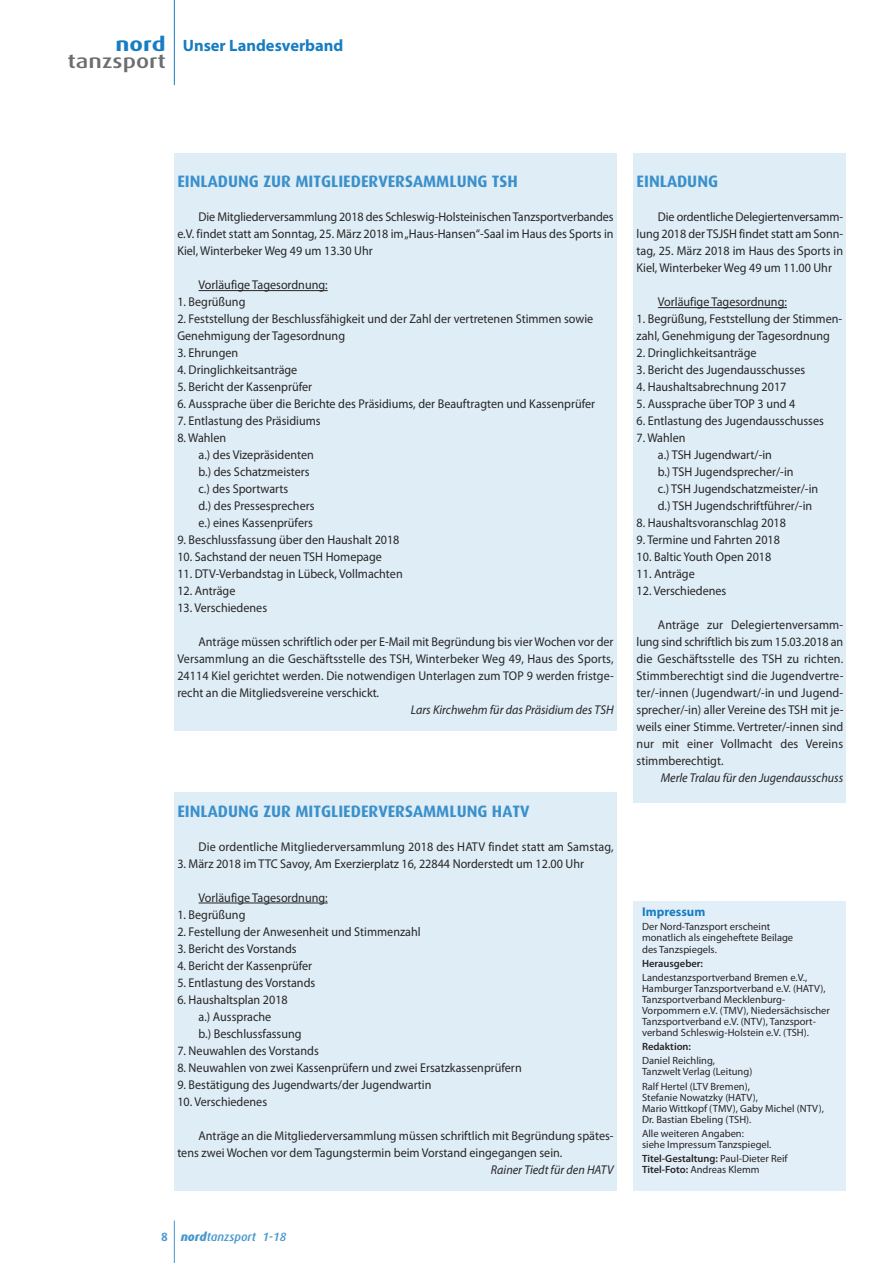
<style>
.page{position:relative;width:893px;height:1263px;background:#fff}
.page>*{position:absolute;margin:0;border:0;box-sizing:border-box;transform-origin:0 0}
.t1{font:500 19.5px "Dax";color:#6c6d70;scale:1.25 1}
.t2{font:700 19.5px "Dax";color:#177dc2;scale:1.25 1}
.t3{font:700 16.5px "Dax";color:#3a90cb}
.t4{font:700 16.5px "Myriad Pro";color:#177dc2}
.t5{font:12.75px/17px "Myriad Pro";color:#272526;scale:.95 1}
.t6{font:italic 12.75px "Myriad Pro";color:#272526;scale:.95 1}
.t7{font:700 12.75px "Myriad Pro";color:#177dc2}
.t8{font:italic 500 12px "Dax";color:#4697ce}
.t9{font:10.5px/11.1px "Myriad Pro";color:#272526}
.t10{font:600 10.5px/11.1px "Myriad Pro";color:#272526}
.s1{font-weight:400}
.s2{font-weight:700;font-style:normal}
.s3{font-weight:800}
</style>
<div class="page">
<hr style="left:174px;top:1220px;width:1px;height:43px;background:#4697ce">
<hr style="left:174px;top:0;width:1px;height:85px;background:#177dc2">
<div style="left:634px;top:901px;width:212px;height:290px;background:#e3eff8"></div>
<div style="left:174px;top:153px;width:443px;height:578px;background:#dfedf6"></div>
<hr style="left:199px;top:290px;width:129px;height:1px;background:#272526">
<div style="left:634px;top:153px;width:212px;height:649px;background:#dfedf6"></div>
<hr style="left:658px;top:307px;width:129px;height:1px;background:#272526">
<div style="left:174px;top:792px;width:443px;height:399px;background:#dfedf6"></div>
<hr style="left:199px;top:903px;width:129px;height:1px;background:#272526">
<h1 class="t2" style="left:116px;top:33px;width:42px">nord</h1>
<h1 class="t1" style="left:68px;top:50px;width:80px">tanzsport</h1>
<p class="t4" style="left:183px;top:39px;width:162px">Unser Landesverband</p>
<p class="t3" style="left:177px;top:172px;width:342px">EINLADUNG ZUR MITGLIEDERVERSAMMLUNG TSH</p>
<p class="t5" style="left:177px;top:209px;width:461px;text-align:justify;text-indent:21px">Die Mitgliederversammlung 2018 des Schleswig-HolsteinischenTanzsportverbandes e.V. findet statt am Sonntag, 25. März 2018 im„Haus-Hansen“-Saal im Haus des Sports in Kiel, Winterbeker Weg 49 um 13.30 Uhr</p>
<p class="t5" style="left:199px;top:277px;width:137px">Vorläufige Tagesordnung:</p>
<p class="t5" style="left:177px;top:294px;width:73px">1. Begrüßung</p>
<p class="t5" style="left:177px;top:311px;width:439px">2. Feststellung der Beschlussfähigkeit und der Zahl der vertretenen Stimmen sowie<br>Genehmigung der Tagesordnung</p>
<p class="t5" style="left:177px;top:345px;width:66px">3. Ehrungen</p>
<p class="t5" style="left:177px;top:362px;width:128px">4. Dringlichkeitsanträge</p>
<p class="t5" style="left:177px;top:379px;width:143px">5. Bericht der Kassenprüfer</p>
<p class="t5" style="left:177px;top:396px;width:441px">6. Aussprache über die Berichte des Präsidiums, der Beauftragten und Kassenprüfer</p>
<p class="t5" style="left:177px;top:413px;width:152px">7. Entlastung des Präsidiums</p>
<p class="t5" style="left:199px;top:430px;width:123px;text-indent:-21px">8. Wahlen<br>a.) des Vizepräsidenten b.) des Schatzmeisters c.) des Sportwarts<br>d.) des Pressesprechers e.) eines Kassenprüfers</p>
<p class="t5" style="left:177px;top:533px;width:235px">9. Beschlussfassung über den Haushalt 2018</p>
<p class="t5" style="left:177px;top:550px;width:217px">10. Sachstand der neuen TSH Homepage</p>
<p class="t5" style="left:177px;top:567px;width:239px">11. DTV-Verbandstag in Lübeck, Vollmachten</p>
<p class="t5" style="left:177px;top:584px;width:63px">12. Anträge</p>
<p class="t5" style="left:177px;top:601px;width:96px">13. Verschiedenes</p>
<p class="t5" style="left:177px;top:635px;width:461px;text-align:justify;text-indent:21px">Anträge müssen schriftlich oder per E-Mail mit Begründung bis vier Wochen vor der Versammlung an die Geschäftsstelle des TSH, Winterbeker Weg 49, Haus des Sports, 24114 Kiel gerichtet werden. Die notwendigen Unterlagen zum TOP 9 werden fristge&shy;recht an die Mitgliedsvereine verschickt.</p>
<p class="t6" style="left:411px;top:705px;width:215px">Lars Kirchwehm für das Präsidium des TSH</p>
<p class="t3" style="left:177px;top:801px;width:354px">EINLADUNG ZUR MITGLIEDERVERSAMMLUNG HATV</p>
<p class="t5" style="left:199px;top:839px;width:438px">Die ordentliche Mitgliederversammlung 2018 des HATV findet statt am Samstag,</p>
<p class="t5" style="left:177px;top:856px;width:430px">3. März 2018 im TTC Savoy, Am Exerzierplatz 16, 22844 Norderstedt um 12.00 Uhr</p>
<p class="t5" style="left:199px;top:890px;width:137px">Vorläufige Tagesordnung:</p>
<p class="t5" style="left:177px;top:907px;width:73px">1. Begrüßung</p>
<p class="t5" style="left:177px;top:924px;width:258px">2. Festellung der Anwesenheit und Stimmenzahl</p>
<p class="t5" style="left:177px;top:941px;width:127px">3. Bericht des Vorstands</p>
<p class="t5" style="left:177px;top:958px;width:143px">4. Bericht der Kassenprüfer</p>
<p class="t5" style="left:177px;top:975px;width:147px">5. Entlastung des Vorstands</p>
<p class="t5" style="left:199px;top:992px;width:110px;text-indent:-21px">6. Haushaltsplan 2018 a.) Aussprache<br>b.) Beschlussfassung</p>
<p class="t5" style="left:177px;top:1043px;width:150px">7. Neuwahlen des Vorstands</p>
<p class="t5" style="left:177px;top:1060px;width:364px">8. Neuwahlen von zwei Kassenprüfern und zwei Ersatzkassenprüfern</p>
<p class="t5" style="left:177px;top:1077px;width:269px">9. Bestätigung des Jugendwarts/der Jugendwartin</p>
<p class="t5" style="left:177px;top:1094px;width:96px">10. Verschiedenes</p>
<p class="t5" style="left:177px;top:1128px;width:461px;text-indent:21px">Anträge an die Mitgliederversammlung müssen schriftlich mit Begründung spätes&shy;tens zwei Wochen vor dem Tagungstermin beim Vorstand eingegangen sein.</p>
<p class="t6" style="left:491px;top:1165px;width:131px">Rainer Tiedt für den HATV</p>
<p class="t3" style="left:637px;top:172px;width:83px">EINLADUNG</p>
<p class="t5" style="left:637px;top:209px;width:219px;text-align:justify;text-indent:21px">Die ordentliche Delegiertenversamm&shy;lung 2018 der TSJSH findet statt am Sonn&shy;tag, 25. März 2018 im Haus des Sports in Kiel, Winterbeker Weg 49 um 11.00 Uhr</p>
<p class="t5" style="left:658px;top:294px;width:137px">Vorläufige Tagesordnung:</p>
<p class="t5" style="left:637px;top:311px;width:218px">1. Begrüßung, Feststellung der Stimmen&shy;zahl, Genehmigung der Tagesordnung</p>
<p class="t5" style="left:637px;top:345px;width:128px">2. Dringlichkeitsanträge</p>
<p class="t5" style="left:637px;top:362px;width:179px">3. Bericht des Jugendausschusses</p>
<p class="t5" style="left:637px;top:379px;width:159px">4. Haushaltsabrechnung 2017</p>
<p class="t5" style="left:637px;top:396px;width:169px">5. Aussprache über TOP 3 und 4</p>
<p class="t5" style="left:637px;top:413px;width:199px">6. Entlastung des Jugendausschusses</p>
<p class="t5" style="left:658px;top:430px;width:170px;text-indent:-21px">7. Wahlen<br>a.) TSH Jugendwart/-in<br>b.) TSH Jugendsprecher/-in<br>c.) TSH Jugendschatzmeister/-in d.) TSH Jugendschriftführer/-in</p>
<p class="t5" style="left:637px;top:516px;width:159px">8. Haushaltsvoranschlag 2018</p>
<p class="t5" style="left:637px;top:533px;width:152px">9. Termine und Fahrten 2018</p>
<p class="t5" style="left:637px;top:550px;width:143px">10. Baltic Youth Open 2018</p>
<p class="t5" style="left:637px;top:567px;width:63px">11. Anträge</p>
<p class="t5" style="left:637px;top:584px;width:96px">12. Verschiedenes</p>
<p class="t5" style="left:637px;top:618px;width:219px;text-align:justify;text-indent:21px">Anträge zur Delegiertenversamm&shy;lung sind schriftlich bis zum 15.03.2018 an die Geschäftsstelle des TSH zu richten.<br>Stimmberechtigt sind die Jugendvertre&shy;ter/-innen (Jugendwart/-in und Jugend&shy;sprecher/-in) aller Vereine des TSH mit je&shy;weils einer Stimme. Vertreter/-innen sind nur mit einer Vollmacht des Vereins stimmberechtigt.</p>
<p class="t6" style="left:661px;top:773px;width:194px">Merle Tralau für den Jugendausschuss</p>
<p class="t7" style="left:642px;top:907px;width:65px">Impressum</p>
<p class="t9" style="left:642px;top:922px;width:153px">Der Nord-Tanzsport erscheint monatlich als eingeheftete Beilage des Tanzspiegels.</p>
<p class="t10" style="left:642px;top:958px;width:63px">Herausgeber:</p>
<p class="t9" style="left:642px;top:972px;width:189px">Landestanzsportverband Bremen e.V., Hamburger Tanzsportverband e.V. (HATV), Tanzsportverband Mecklenburg-Vorpommern e.V. (TMV), Niedersächsischer Tanzsportverband e.V. (NTV), Tanzsport&shy;verband Schleswig-Holstein e.V. (TSH).</p>
<p class="t10" style="left:642px;top:1042px;width:50px">Redaktion:</p>
<p class="t9" style="left:642px;top:1056px;width:112px">Daniel Reichling,<br>Tanzwelt Verlag (Leitung)</p>
<p class="t9" style="left:642px;top:1081px;width:183px">Ralf Hertel (LTV Bremen),<br>Stefanie Nowatzky (HATV),<br>Mario Wittkopf (TMV), Gaby Michel (NTV),<br>Dr. Bastian Ebeling (TSH).</p>
<p class="t9" style="left:642px;top:1129px;width:131px">Alle weiteren Angaben:<br>siehe Impressum Tanzspiegel.</p>
<p class="t10" style="left:642px;top:1154px;width:147px">Titel-Gestaltung: <span class="s1">Paul-Dieter Reif<br></span>Titel-Foto: <span class="s1">Andreas Klemm</span></p>
<p class="t8" style="left:161px;top:1230px;width:127px"><span class="s2">8</span> <span class="s3">nord</span>tanzsport 1-18</p>
</div>
